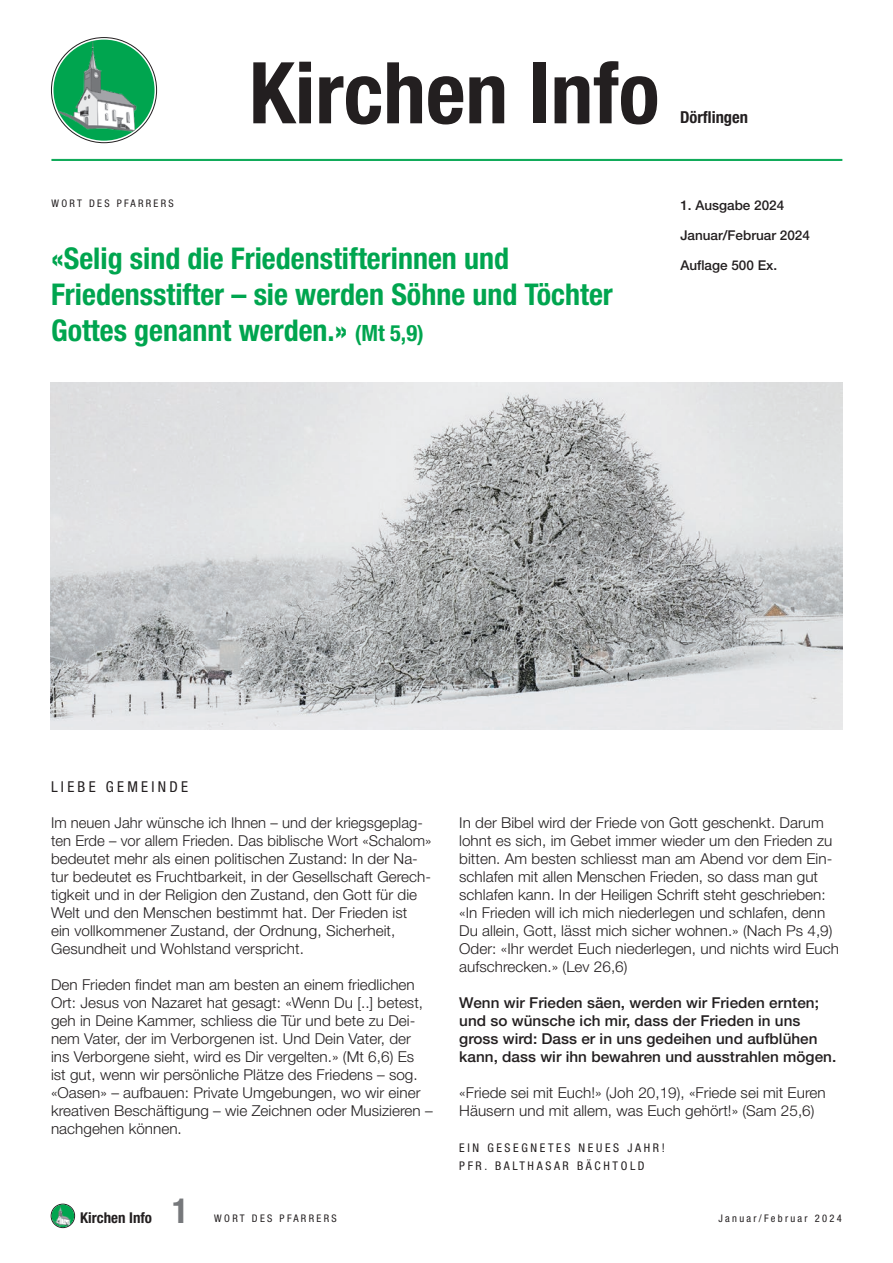
<style>
.page{position:relative;width:893px;height:1263px;background:#fff}
.page>*{position:absolute;margin:0;border:0;box-sizing:border-box;transform-origin:0 0}
.covertitel{font:700 condensed 85.35px "Helvetica Neue LT Pro";color:#231f20}
.t1{font:700 condensed 34.5px "Helvetica Neue LT Pro";color:#76787b}
.haupttitel{font:700 condensed 30px/36px "Helvetica Neue LT Pro";color:#00a54f}
.covertitel-2{font:700 condensed 16.5px "Helvetica Neue LT Pro";color:#231f20}
.fliesstext{font:300 15px/18px "Helvetica Neue LT Pro";color:#231f20}
.fliesstext-2{font:500 15px/18px "Helvetica Neue LT Pro";color:#231f20}
.auszeichnung1{font:condensed 15px "Helvetica Neue LT Pro";letter-spacing:.22em;color:#231f20}
.t2{font:700 condensed 15px "Helvetica Neue LT Pro";color:#231f20}
.t3{font:500 13.5px "Helvetica Neue LT Pro";color:#231f20}
.auszeichnung1-2{font:condensed 12px "Helvetica Neue LT Pro";letter-spacing:.22em;color:#231f20}
.auszeichnung1-3{font:condensed 10.5px "Helvetica Neue LT Pro";letter-spacing:.22em;color:#231f20}
.s1{font-size:22.5px}
</style>
<div class="page">
<img style="left:51px;top:383px;width:791px;height:347px">
<hr style="left:51px;top:159px;width:791px;height:1px;background:#00a54f">
<hr style="left:51px;top:160px;width:791px;height:1px;background:#00a54f">
<div style="left:51px;top:1204px;width:24px;height:24px;border:1px solid #231f20;border-radius:50%"></div>
<img style="left:52px;top:1205px;width:22px;height:22px">
<img style="left:53px;top:40px;width:99px;height:99px">
<p class="covertitel" style="left:249px;top:42px;width:412px">Kirchen Info</p>
<p class="covertitel-2" style="left:680px;top:108px;width:70px">Dörflingen</p>
<p class="auszeichnung1-3" style="left:51px;top:197px;width:124px">WORT DES PFARRERS</p>
<p class="t3" style="left:680px;top:197px;width:105px">1. Ausgabe 2024</p>
<p class="t3" style="left:680px;top:227px;width:131px">Januar/Februar 2024</p>
<p class="haupttitel" style="left:51px;top:240px;width:460px">«Selig sind die Friedenstifterinnen und</p>
<p class="t3" style="left:680px;top:257px;width:98px">Auflage 500 Ex.</p>
<p class="haupttitel" style="left:51px;top:276px;width:563px">Friedensstifter – sie werden Söhne und Töchter<br>Gottes genannt werden.» <span class="s1">(Mt 5,9)</span></p>
<p class="auszeichnung1" style="left:51px;top:778px;width:139px">LIEBE GEMEINDE</p>
<p class="fliesstext" style="left:51px;top:813px;width:382px">Im neuen Jahr wünsche ich Ihnen – und der kriegsgeplag&shy;ten Erde – vor allem Frieden. Das biblische Wort «Schalom» bedeutet mehr als einen politischen Zustand: In der Na&shy;tur bedeutet es Fruchtbarkeit, in der Gesellschaft Gerech&shy;tigkeit und in der Religion den Zustand, den Gott für die Welt und den Menschen bestimmt hat. Der Frieden ist</p>
<p class="fliesstext" style="left:51px;top:921px;width:346px">ein vollkommener Zustand, der Ordnung, Sicherheit,</p>
<p class="fliesstext" style="left:51px;top:939px;width:254px">Gesundheit und Wohlstand verspricht.</p>
<p class="fliesstext" style="left:51px;top:975px;width:383px">Den Frieden findet man am besten an einem friedlichen Ort: Jesus von Nazaret hat gesagt: «Wenn Du [..] betest, geh in Deine Kammer, schliess die Tür und bete zu Dei&shy;nem Vater, der im Verborgenen ist. Und Dein Vater, der ins Verborgene sieht, wird es Dir vergelten.» (Mt 6,6) Es<br>ist gut, wenn wir persönliche Plätze des Friedens – sog. «Oasen» – aufbauen: Private Umgebungen, wo wir einer kreativen Beschäftigung – wie Zeichnen oder Musizieren – nachgehen können.</p>
<p class="fliesstext" style="left:459px;top:813px;width:381px">In der Bibel wird der Friede von Gott geschenkt. Darum lohnt es sich, im Gebet immer wieder um den Frieden zu bitten. Am besten schliesst man am Abend vor dem Ein&shy;schlafen mit allen Menschen Frieden, so dass man gut schlafen kann. In der Heiligen Schrift steht geschrieben: «In Frieden will ich mich niederlegen und schlafen, denn Du allein, Gott, lässt mich sicher wohnen.» (Nach Ps 4,9)<br>Oder: «Ihr werdet Euch niederlegen, und nichts wird Euch aufschrecken.» (Lev 26,6)</p>
<p class="fliesstext-2" style="left:459px;top:993px;width:379px">Wenn wir Frieden säen, werden wir Frieden ernten; und so wünsche ich mir, dass der Frieden in uns gross wird: Dass er in uns gedeihen und aufblühen kann, dass wir ihn bewahren und ausstrahlen mögen.</p>
<p class="fliesstext" style="left:459px;top:1083px;width:368px">«Friede sei mit Euch!» (Joh 20,19), «Friede sei mit Euren<br>Häusern und mit allem, was Euch gehört!» (Sam 25,6)</p>
<p class="auszeichnung1-2" style="left:459px;top:1140px;width:207px">EIN GESEGNETES NEUES JAHR!</p>
<p class="auszeichnung1-2" style="left:459px;top:1158px;width:187px">PFR. BALTHASAR BÄCHTOLD</p>
<p class="t2" style="left:80px;top:1209px;width:73px">Kirchen Info</p>
<h2 class="t1" style="left:172px;top:1190px;width:18px">1</h2>
<p class="auszeichnung1-3" style="left:214px;top:1212px;width:124px">WORT DES PFARRERS</p>
<p class="auszeichnung1-3" style="left:718px;top:1212px;width:125px">Januar/Februar 2024</p>
</div>
